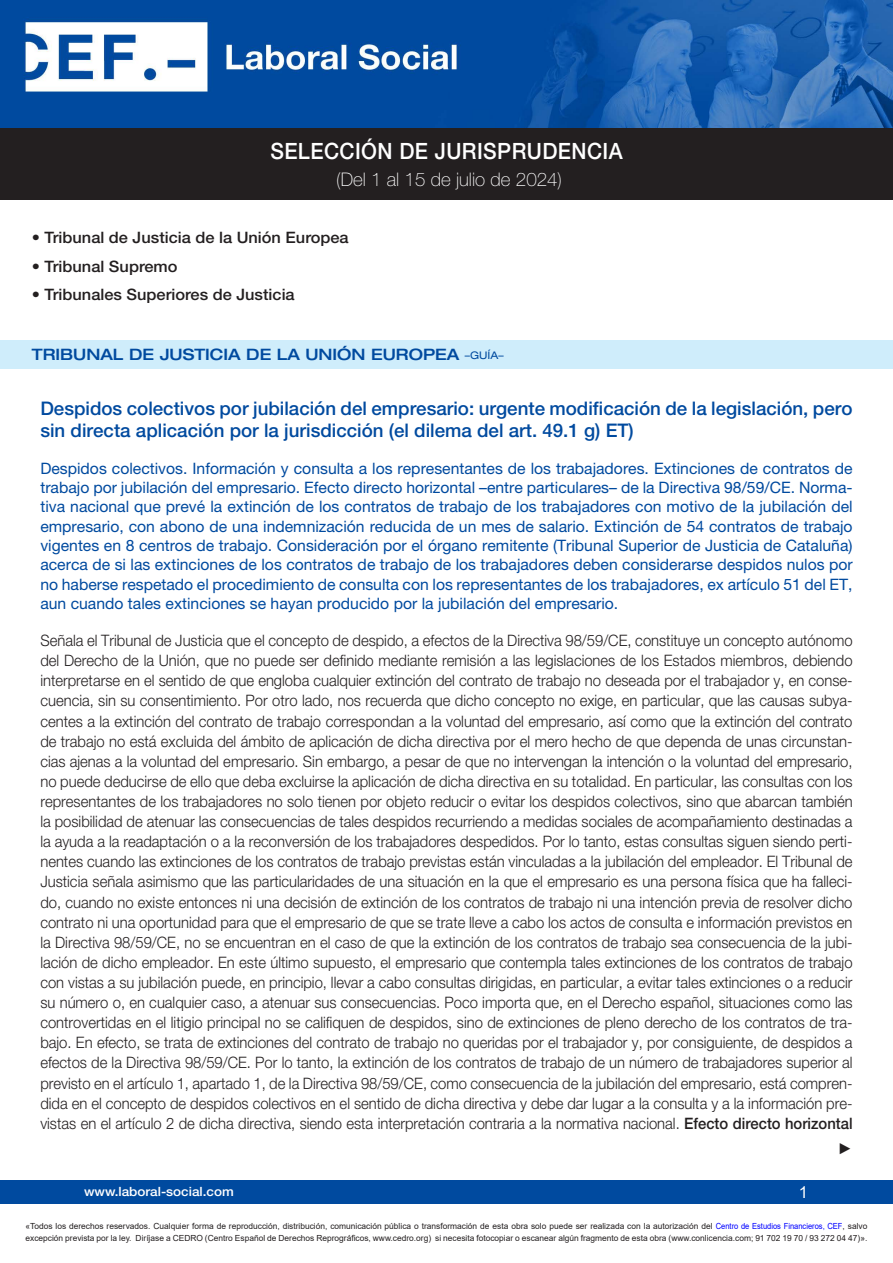
<style>
.page{position:relative;width:893px;height:1263px;background:#fff}
.page>*{position:absolute;margin:0;border:0;box-sizing:border-box;transform-origin:0 0}
.t1{font:500 22.5px "Helvetica Neue LT Std";letter-spacing:.02em;color:#fff;scale:.93 1}
.Cabecera_nuevo{font:500 18.75px/22.4px "Helvetica Neue LT Std";color:#004a9f}
.t2{font:100 18.75px "Helvetica Neue LT Std";color:#fff}
.t3{font:16.5px "Arial";color:#fff}
.Contenido_nuevo{font:300 15.75px/20.1px "Helvetica Neue LT Std";color:#231f20;text-align:justify;scale:.94 1}
.Subcabecera{font:15.75px/19.4px "Helvetica Neue LT Std";color:#004a9f;text-align:justify}
.Tribunales_TOP{font:500 15.75px "Helvetica Neue LT Std";color:#231f20;scale:1.04 1}
.Tribunales{font:500 expanded 15.75px "Helvetica Neue LT Std";color:#004a9f}
.Contenido_nuevo-2{font:15.75px "Arial";color:#231f20;scale:.94 1}
.t4{font:500 12.75px "Helvetica Neue LT Std";color:#fff;scale:1.06 1}
.t5{font:8.4px/12px "Arial";color:#231f20}
.s1{font-weight:400;font-size:10.5px}
.s2{font-weight:500}
.s3{color:#00f}
</style>
<div class="page">
<div style="left:0;top:1180px;width:893px;height:23px;background:#004a9f"></div>
<img style="left:0;top:0;width:893px;height:128px">
<div style="left:0;top:128px;width:893px;height:72px;background:#231f20"></div>
<div style="left:0;top:340px;width:893px;height:29px;background:#cfedfb"></div>
<h1 class="t1" style="left:270px;top:137px;width:380px">SELECCIÓN DE JURISPRUDENCIA</h1>
<p class="t2" style="left:336px;top:168px;width:227px">(Del 1 al 15 de julio de 2024)</p>
<p class="Tribunales_TOP" style="left:32px;top:228px;width:306px">• Tribunal de Justicia de la Unión Europea</p>
<p class="Tribunales_TOP" style="left:32px;top:257px;width:142px">• Tribunal Supremo</p>
<p class="Tribunales_TOP" style="left:32px;top:285px;width:254px">• Tribunales Superiores de Justicia</p>
<p class="Tribunales" style="left:32px;top:345px;width:473px">TRIBUNAL DE JUSTICIA DE LA UNIÓN EUROPEA <span class="s1">–GUÍA–</span></p>
<p class="Cabecera_nuevo" style="left:40px;top:397px;width:814px">Despidos colectivos por jubilación del empresario: urgente modificación de la legislación, pero sin directa aplicación por la jurisdicción (el dilema del art. 49.1 g) ET)</p>
<p class="Subcabecera" style="left:40px;top:458px;width:814px">Despidos colectivos. Información y consulta a los representantes de los trabajadores. Extinciones de contratos de trabajo por jubilación del empresario. Efecto directo horizontal –entre particulares– de la Directiva 98/59/CE. Norma&shy;tiva nacional que prevé la extinción de los contratos de trabajo de los trabajadores con motivo de la jubilación del empresario, con abono de una indemnización reducida de un mes de salario. Extinción de 54 contratos de trabajo vigentes en 8 centros de trabajo. Consideración por el órgano remitente (Tribunal Superior de Justicia de Cataluña) acerca de si las extinciones de los contratos de trabajo de los trabajadores deben considerarse despidos nulos por no haberse respetado el procedimiento de consulta con los representantes de los trabajadores, ex artículo 51 del ET, aun cuando tales extinciones se hayan producido por la jubilación del empresario.</p>
<p class="Contenido_nuevo" style="left:40px;top:630px;width:866px">Señala el Tribunal de Justicia que el concepto de despido, a efectos de la Directiva 98/59/CE, constituye un concepto autónomo del Derecho de la Unión, que no puede ser definido mediante remisión a las legislaciones de los Estados miembros, debiendo interpretarse en el sentido de que engloba cualquier extinción del contrato de trabajo no deseada por el trabajador y, en conse&shy;cuencia, sin su consentimiento. Por otro lado, nos recuerda que dicho concepto no exige, en particular, que las causas subya&shy;centes a la extinción del contrato de trabajo correspondan a la voluntad del empresario, así como que la extinción del contrato de trabajo no está excluida del ámbito de aplicación de dicha directiva por el mero hecho de que dependa de unas circunstan&shy;cias ajenas a la voluntad del empresario. Sin embargo, a pesar de que no intervengan la intención o la voluntad del empresario, no puede deducirse de ello que deba excluirse la aplicación de dicha directiva en su totalidad. En particular, las consultas con los representantes de los trabajadores no solo tienen por objeto reducir o evitar los despidos colectivos, sino que abarcan también la posibilidad de atenuar las consecuencias de tales despidos recurriendo a medidas sociales de acompañamiento destinadas a la ayuda a la readaptación o a la reconversión de los trabajadores despedidos. Por lo tanto, estas consultas siguen siendo perti&shy;nentes cuando las extinciones de los contratos de trabajo previstas están vinculadas a la jubilación del empleador. El Tribunal de Justicia señala asimismo que las particularidades de una situación en la que el empresario es una persona física que ha falleci&shy;do, cuando no existe entonces ni una decisión de extinción de los contratos de trabajo ni una intención previa de resolver dicho contrato ni una oportunidad para que el empresario de que se trate lleve a cabo los actos de consulta e información previstos en la Directiva 98/59/CE, no se encuentran en el caso de que la extinción de los contratos de trabajo sea consecuencia de la jubi&shy;lación de dicho empleador. En este último supuesto, el empresario que contempla tales extinciones de los contratos de trabajo con vistas a su jubilación puede, en principio, llevar a cabo consultas dirigidas, en particular, a evitar tales extinciones o a reducir su número o, en cualquier caso, a atenuar sus consecuencias. Poco importa que, en el Derecho español, situaciones como las controvertidas en el litigio principal no se califiquen de despidos, sino de extinciones de pleno derecho de los contratos de tra&shy;bajo. En efecto, se trata de extinciones del contrato de trabajo no queridas por el trabajador y, por consiguiente, de despidos a efectos de la Directiva 98/59/CE. Por lo tanto, la extinción de los contratos de trabajo de un número de trabajadores superior al previsto en el artículo 1, apartado 1, de la Directiva 98/59/CE, como consecuencia de la jubilación del empresario, está compren&shy;dida en el concepto de despidos colectivos en el sentido de dicha directiva y debe dar lugar a la consulta y a la información pre&shy;vistas en el artículo 2 de dicha directiva, siendo esta interpretación contraria a la normativa nacional. <span class="s2">Efecto directo horizontal</span></p>
<p class="Contenido_nuevo-2" style="left:838px;top:1137px;width:17px">►</p>
<p class="t4" style="left:84px;top:1184px;width:143px">www.laboral-social.com</p>
<p class="t3" style="left:799px;top:1180px;width:11px">1</p>
<p class="t5" style="left:26px;top:1220px;width:843px">«Todos los derechos reservados. Cualquier forma de reproducción, distribución, comunicación pública o transformación de esta obra solo puede ser realizada con la autorización del <span class="s3">Centro de Estudios Financieros, CEF</span>, salvo excepción prevista por la ley. Diríjase a CEDRO (Centro Español de Derechos Reprográficos, www.cedro.org) si necesita fotocopiar o escanear algún fragmento de esta obra (www.conlicencia.com; 91 702 19 70 / 93 272 04 47)».</p>
</div>
